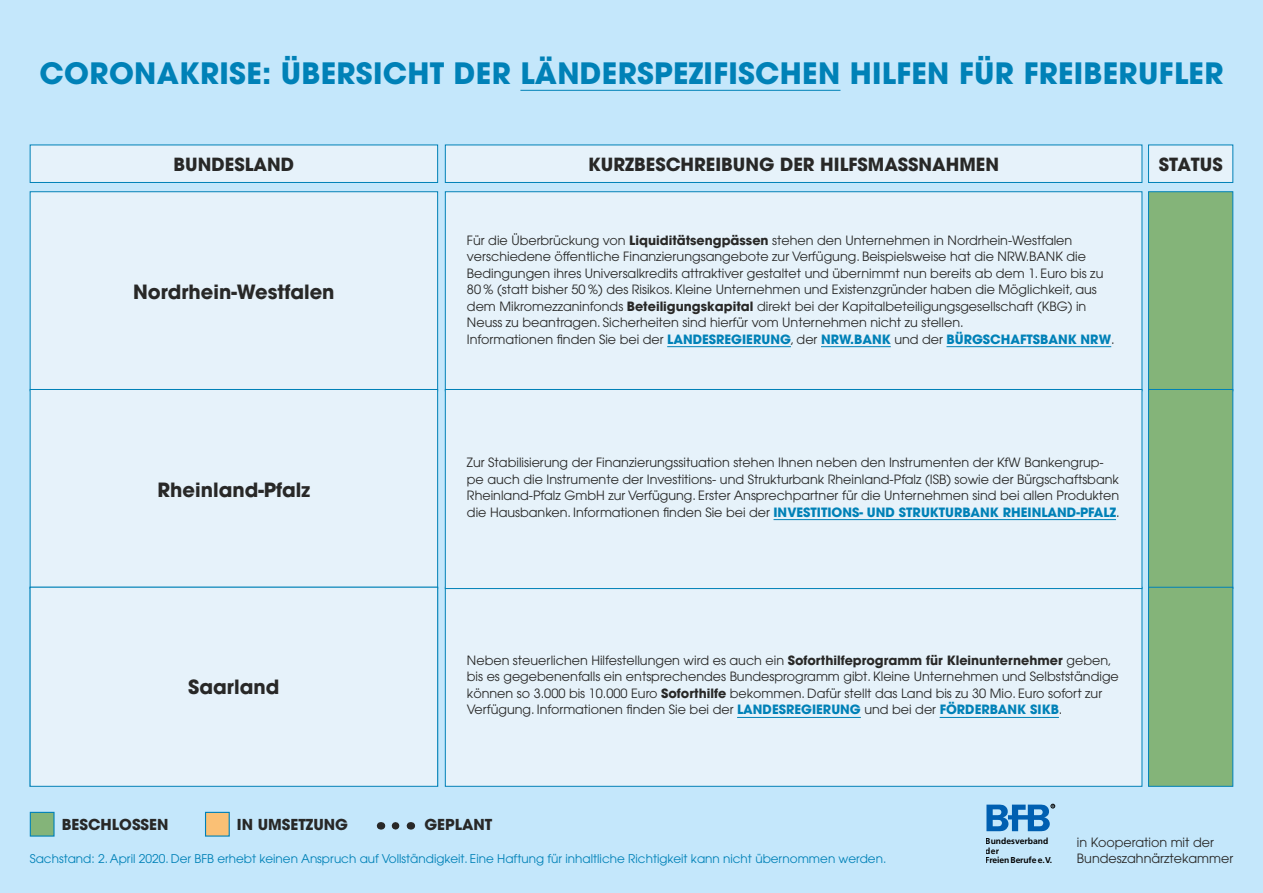
<style>
.page{position:relative;width:1263px;height:893px;background:#c4e7fb}
.page>*{position:absolute;margin:0;border:0;box-sizing:border-box;transform-origin:0 0}
.t1{font:700 29.25px "Avant Garde";letter-spacing:.01em;color:#0081b7}
.t2{font:700 19.5px "Avant Garde";color:#282827}
.t3{font:700 18px "Avant Garde";color:#282827}
.t4{font:700 15px "Avant Garde";color:#282827}
.t5{font:12.75px/16.5px "Avant Garde";color:#282827}
.t6{font:12px "Avant Garde";color:#0081b7}
.t7{font:700 8.55px/9.8px "Frutiger";letter-spacing:-.01em;color:#000}
.s1{font-weight:700}
.s2{font-weight:700;color:#0081b7}
</style>
<div class="page">
<hr style="left:520px;top:90px;width:320px;height:1px;background:#0081b7">
<div style="left:30px;top:192px;width:408px;height:199px;background:#e6f2fa"></div>
<div style="left:30px;top:389px;width:408px;height:199px;background:#e6f2fa"></div>
<div style="left:30px;top:145px;width:408px;height:37px;background:#e6f2fa"></div>
<div style="left:30px;top:145px;width:408px;height:38px;border:1px solid #0081b7"></div>
<div style="left:445px;top:145px;width:697px;height:37px;background:#e6f2fa"></div>
<div style="left:445px;top:145px;width:697px;height:38px;border:1px solid #0081b7"></div>
<div style="left:1148px;top:145px;width:85px;height:37px;background:#e6f2fa"></div>
<div style="left:1148px;top:145px;width:85px;height:38px;border:1px solid #0081b7"></div>
<div style="left:445px;top:192px;width:697px;height:199px;background:#e6f2fa"></div>
<hr style="left:667px;top:346px;width:124px;height:1px;background:#0081b7">
<hr style="left:821px;top:346px;width:70px;height:1px;background:#0081b7">
<hr style="left:946px;top:346px;width:165px;height:1px;background:#0081b7">
<div style="left:30px;top:587px;width:408px;height:199px;background:#e6f2fa"></div>
<div style="left:30px;top:587px;width:408px;height:200px;border:1px solid #0081b7"></div>
<div style="left:445px;top:587px;width:697px;height:199px;background:#e6f2fa"></div>
<hr style="left:737px;top:717px;width:124px;height:1px;background:#0081b7">
<hr style="left:940px;top:717px;width:119px;height:1px;background:#0081b7">
<div style="left:1148px;top:191px;width:85px;height:200px;background:#84b479;border:1px solid #0081b7"></div>
<div style="left:1148px;top:389px;width:85px;height:200px;background:#84b479;border:1px solid #0081b7"></div>
<div style="left:1148px;top:587px;width:85px;height:200px;background:#84b479;border:1px solid #0081b7"></div>
<div style="left:445px;top:389px;width:697px;height:199px;background:#e6f2fa"></div>
<hr style="left:773px;top:519px;width:343px;height:1px;background:#0081b7">
<div style="left:445px;top:389px;width:697px;height:200px;border:1px solid #0081b7"></div>
<svg style="left:986px;top:804px;width:69px;height:27px"></svg>
<svg style="left:395px;top:822px;width:5px;height:8px"></svg>
<div style="left:205px;top:812px;width:25px;height:25px;background:#fac075;border:1px solid #0081b7"></div>
<div style="left:30px;top:812px;width:25px;height:25px;background:#84b479;border:1px solid #0081b7"></div>
<h1 class="t1" style="left:40px;top:55px;width:1185px">CORONAKRISE: ÜBERSICHT DER LÄNDERSPEZIFISCHEN HILFEN FÜR FREIBERUFLER</h1>
<h3 class="t3" style="left:174px;top:153px;width:122px">BUNDESLAND</h3>
<h3 class="t3" style="left:588px;top:153px;width:412px">KURZBESCHREIBUNG DER HILFSMASSNAHMEN</h3>
<h3 class="t3" style="left:1159px;top:153px;width:65px">STATUS</h3>
<h2 class="t2" style="left:133px;top:279px;width:203px">Nordrhein-Westfalen</h2>
<h2 class="t2" style="left:158px;top:477px;width:154px">Rheinland-Pfalz</h2>
<h2 class="t2" style="left:188px;top:675px;width:93px">Saarland</h2>
<p class="t5" style="left:467px;top:232px;width:649px">Für die Überbrückung von <span class="s1">Liquiditätsengpässen</span> stehen den Unternehmen in Nordrhein-Westfalen verschiedene öffentliche Finanzierungsangebote zur Verfügung. Beispielsweise hat die NRW.BANK die Bedingungen ihres Universalkredits attraktiver gestaltet und übernimmt nun bereits ab dem 1. Euro bis zu 80 % (statt bisher 50 %) des Risikos. Kleine Unternehmen und Existenzgründer haben die Möglichkeit, aus dem Mikromezzaninfonds <span class="s1">Beteiligungskapital</span> direkt bei der Kapitalbeteiligungsgesellschaft (KBG) in Neuss zu beantragen. Sicherheiten sind hierfür vom Unternehmen nicht zu stellen.<br>Informationen finden Sie bei der <span class="s2">LANDESREGIERUNG</span>, der <span class="s2">NRW.BANK</span> und der <span class="s2">BÜRGSCHAFTSBANK NRW</span>.</p>
<p class="t5" style="left:467px;top:454px;width:654px">Zur Stabilisierung der Finanzierungssituation stehen Ihnen neben den Instrumenten der KfW Bankengrup&shy;pe auch die Instrumente der Investitions- und Strukturbank Rheinland-Pfalz (ISB) sowie der Bürgschaftsbank Rheinland-Pfalz GmbH zur Verfügung. Erster Ansprechpartner für die Unternehmen sind bei allen Produkten die Hausbanken. Informationen finden Sie bei der <span class="s2">INVESTITIONS- UND STRUKTURBANK RHEINLAND-PFALZ</span>.</p>
<p class="t5" style="left:467px;top:652px;width:653px">Neben steuerlichen Hilfestellungen wird es auch ein <span class="s1">Soforthilfeprogramm für Kleinunternehmer</span> geben, bis es gegebenenfalls ein entsprechendes Bundesprogramm gibt. Kleine Unternehmen und Selbstständige können so 3.000 bis 10.000 Euro <span class="s1">Soforthilfe</span> bekommen. Dafür stellt das Land bis zu 30 Mio. Euro sofort zur Verfügung. Informationen finden Sie bei der <span class="s2">LANDESREGIERUNG</span> und bei der <span class="s2">FÖRDERBANK SIKB</span>.</p>
<p class="t4" style="left:62px;top:815px;width:108px">BESCHLOSSEN</p>
<p class="t4" style="left:237px;top:815px;width:113px">IN UMSETZUNG</p>
<p class="t4" style="left:424px;top:815px;width:69px">GEPLANT</p>
<p class="t6" style="left:30px;top:851px;width:858px">Sachstand: 2. April 2020. Der BFB erhebt keinen Anspruch auf Vollständigkeit. Eine Haftung für inhaltliche Richtigkeit kann nicht übernommen werden.</p>
<p class="t7" style="left:986px;top:836px;width:68px">Bundesverband der<br>Freien Berufe e.V.</p>
<p class="t5" style="left:1077px;top:834px;width:158px">in Kooperation mit der<br>Bundeszahnärztekammer</p>
</div>
